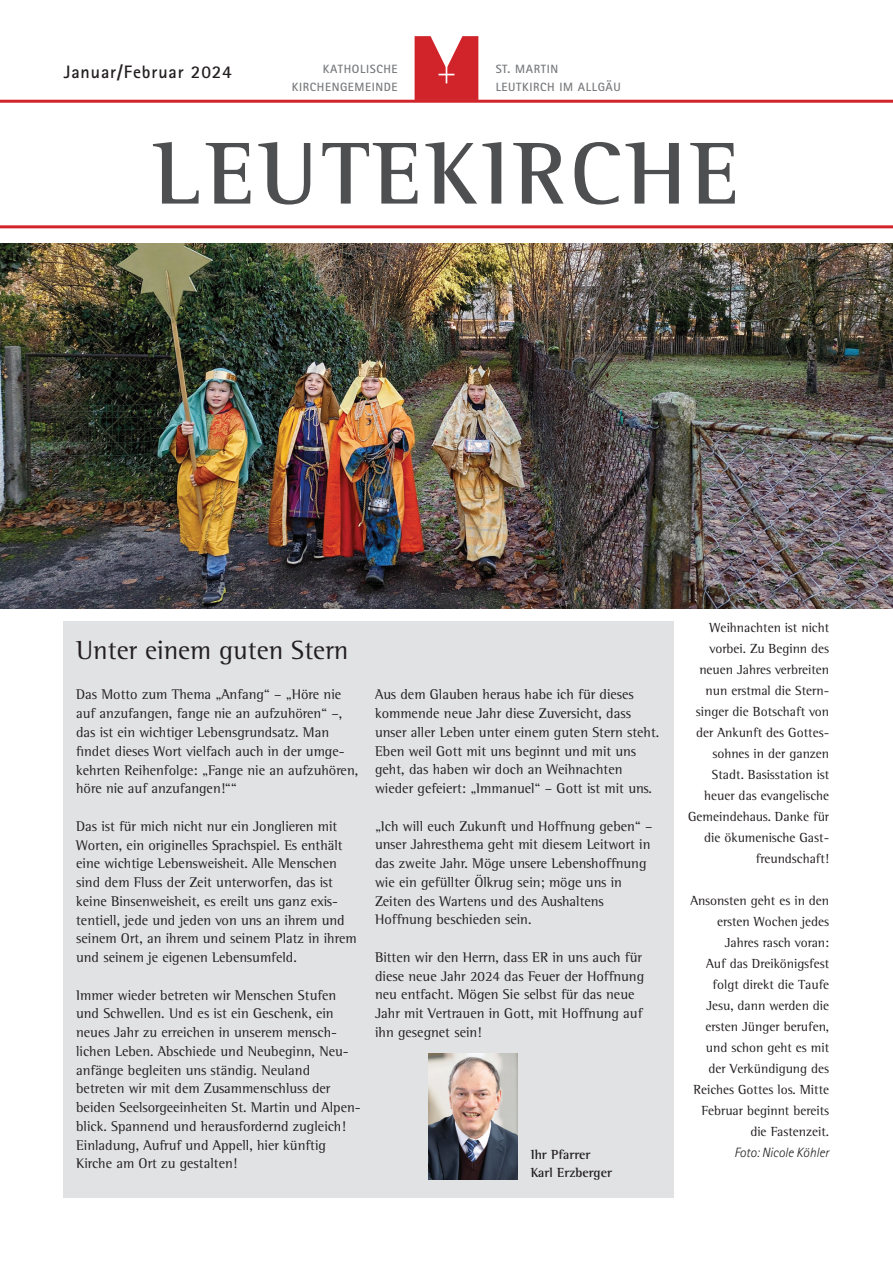
<style>
.page{position:relative;width:893px;height:1263px;background:#fff}
.page>*{position:absolute;margin:0;border:0;box-sizing:border-box;transform-origin:0 0}
.t1{font:700 90px "Rotis Semi Serif";letter-spacing:.05em;color:#4e4f50}
.t2{font:27px "Rotis Semi Serif";color:#231f20}
.t3{font:700 18px "Rotis Sans Serif";letter-spacing:.05em;color:#231f20}
.t4{font:14.4px/18.8px "Rotis Semi Serif";color:#231f20}
.t5{font:13.5px/21px "Rotis Semi Serif";color:#231f20;text-align:right}
.t6{font:700 13.5px "Rotis Semi Serif";color:#231f20}
.t7{font:italic 300 13.5px "Rotis Sans Serif";color:#231f20}
.t8{font:700 12px/18px "Rotis Sans Serif";letter-spacing:.05em;color:#787a7d}
</style>
<div class="page">
<div style="left:64px;top:622px;width:610px;height:576px;background:#e1e2e4"></div>
<svg style="left:415px;top:36px;width:63px;height:64px;background:#d74248"></svg>
<hr style="left:0;top:100px;width:893px;height:3px;background:#d1232a">
<hr style="left:0;top:225px;width:893px;height:3px;background:#d1232a">
<img style="left:428px;top:1053px;width:90px;height:127px">
<img style="left:0;top:243px;width:893px;height:365px">
<p class="t3" style="left:64px;top:61px;width:170px">Januar/Februar 2024</p>
<p class="t8" style="left:496px;top:60px;width:127px">ST. MARTIN<br>LEUTKIRCH IM ALLGÄU</p>
<p class="t8" style="left:292px;top:60px;width:107px;text-align:right">KATHOLISCHE<br>KIRCHENGEMEINDE</p>
<h1 class="t1" style="left:154px;top:119px;width:587px">LEUTEKIRCHE</h1>
<h2 class="t2" style="left:76px;top:634px;width:274px">Unter einem guten Stern</h2>
<p class="t4" style="left:76px;top:685px;width:284px">Das Motto zum Thema „Anfang“ – „Höre nie auf anzufangen, fange nie an aufzuhören“ –, das ist ein wichtiger Lebensgrundsatz. Man findet dieses Wort vielfach auch in der umge&shy;kehrten Reihenfolge: „Fange nie an aufzuhören, höre nie auf anzufangen!““</p>
<p class="t4" style="left:76px;top:816px;width:282px">Das ist für mich nicht nur ein Jonglieren mit Worten, ein originelles Sprachspiel. Es enthält eine wichtige Lebensweisheit. Alle Menschen sind dem Fluss der Zeit unterworfen, das ist keine Binsenweisheit, es ereilt uns ganz exis&shy;tentiell, jede und jeden von uns an ihrem und seinem Ort, an ihrem und seinem Platz in ihrem und seinem je eigenen Lebensumfeld.</p>
<p class="t4" style="left:76px;top:985px;width:286px">Immer wieder betreten wir Menschen Stufen und Schwellen. Und es ist ein Geschenk, ein neues Jahr zu erreichen in unserem mensch&shy;lichen Leben. Abschiede und Neubeginn, Neu&shy;anfänge begleiten uns ständig. Neuland betreten wir mit dem Zusammenschluss der beiden Seelsorgeeinheiten St. Martin und Alpen&shy;blick. Spannend und herausfordernd zugleich!<br>Einladung, Aufruf und Appell, hier künftig Kirche am Ort zu gestalten!</p>
<p class="t4" style="left:375px;top:685px;width:286px">Aus dem Glauben heraus habe ich für dieses kommende neue Jahr diese Zuversicht, dass unser aller Leben unter einem guten Stern steht.<br>Eben weil Gott mit uns beginnt und mit uns geht, das haben wir doch an Weihnachten wieder gefeiert: „Immanuel“ – Gott ist mit uns.</p>
<p class="t4" style="left:375px;top:816px;width:279px">„Ich will euch Zukunft und Hoffnung geben“ – unser Jahresthema geht mit diesem Leitwort in das zweite Jahr. Möge unsere Lebenshoffnung wie ein gefüllter Ölkrug sein; möge uns in Zeiten des Wartens und des Aushaltens Hoffnung beschieden sein.</p>
<p class="t4" style="left:375px;top:948px;width:271px">Bitten wir den Herrn, dass ER in uns auch für diese neue Jahr 2024 das Feuer der Hoffnung neu entfacht. Mögen Sie selbst für das neue Jahr mit Vertrauen in Gott, mit Hoffnung auf ihn gesegnet sein!</p>
<p class="t5" style="left:688px;top:617px;width:143px">Weihnachten ist nicht vorbei. Zu Beginn des neuen Jahres verbreiten nun erstmal die Stern&shy;singer die Botschaft von der Ankunft des Gottes&shy;sohnes in der ganzen<br>Stadt. Basisstation ist heuer das evangelische<br>Gemeindehaus. Danke für die ökumenische Gast&shy;freundschaft!</p>
<p class="t5" style="left:690px;top:890px;width:140px">Ansonsten geht es in den ersten Wochen jedes<br>Jahres rasch voran:<br>Auf das Dreikönigsfest folgt direkt die Taufe<br>Jesu, dann werden die ersten Jünger berufen, und schon geht es mit der Verkündigung des<br>Reiches Gottes los. Mitte<br>Februar beginnt bereits die Fastenzeit.</p>
<p class="t6" style="left:531px;top:1146px;width:61px">Ihr Pfarrer</p>
<p class="t7" style="left:734px;top:1145px;width:96px">Foto: Nicole Köhler</p>
<p class="t6" style="left:531px;top:1164px;width:83px">Karl Erzberger</p>
</div>
